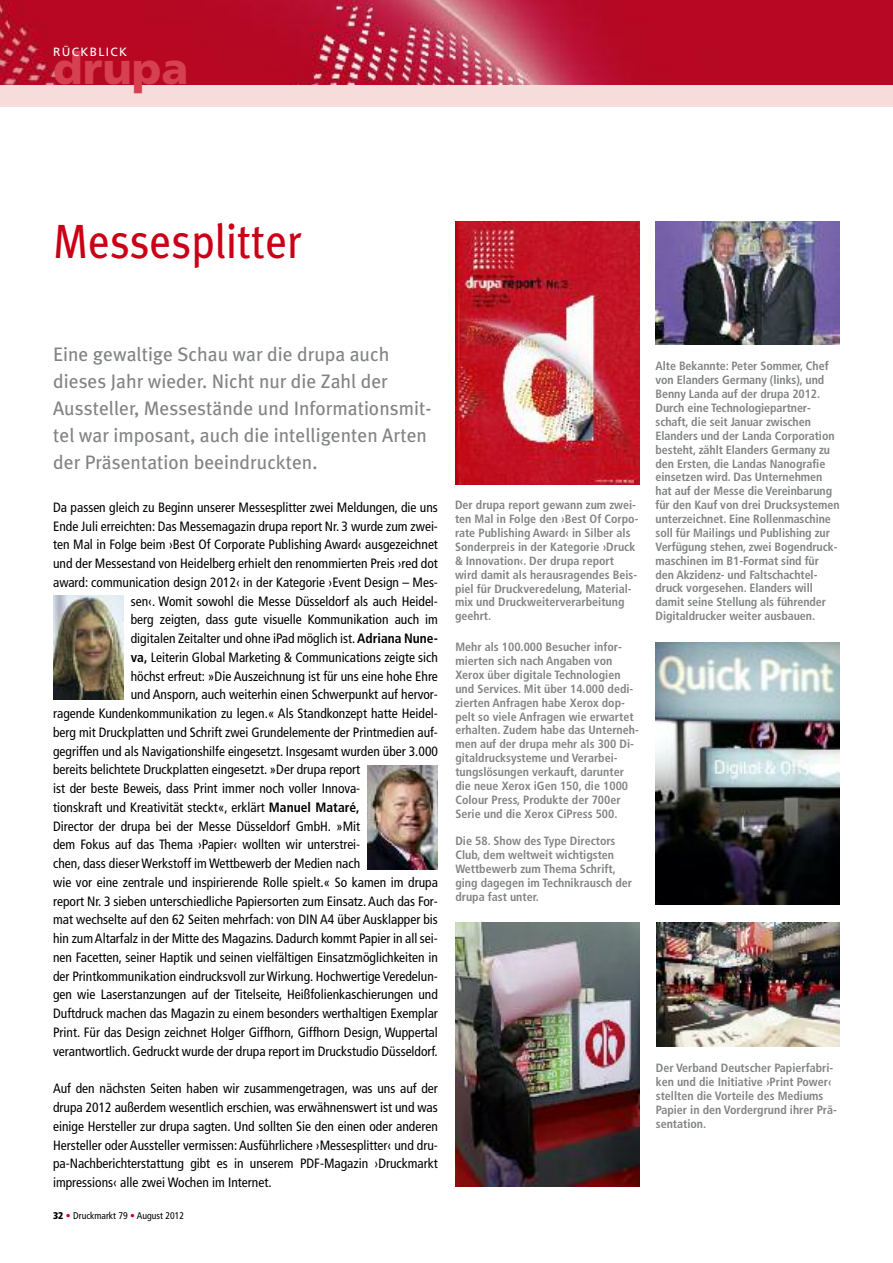
<style>
.page{position:relative;width:893px;height:1263px;background:#fff}
.page>*{position:absolute;margin:0;border:0;box-sizing:border-box;transform-origin:0 0}
.t1{font:48px "Meta Plus";color:#ca0017;scale:.9 1}
.t2{font:900 44.25px "Frutiger CE";color:#d74051}
.t3{font:19.5px/27px "Meta Plus";color:#828583}
.t4{font:condensed 13.5px/18.8px "Frutiger";color:#000;text-align:justify}
.t5{font:700 condensed 12px/13.8px "Frutiger";color:#828583}
.t6{font:12px "Frutiger";letter-spacing:.11em;color:#fff}
.t7{font:condensed 9.75px "Frutiger";color:#000}
.s1{font-weight:700}
.s2{font-weight:900}
.s3{font-weight:700;color:#ca0017}
</style>
<div class="page">
<img style="left:0;top:0;width:880px;height:85px">
<div style="left:0;top:85px;width:893px;height:21px;background:#f7dcdc"></div>
<img style="left:880px;top:0;width:13px;height:85px">
<img style="left:53px;top:595px;width:70px;height:104px">
<img style="left:455px;top:221px;width:184px;height:264px">
<img style="left:656px;top:642px;width:184px;height:263px">
<img style="left:455px;top:923px;width:184px;height:263px">
<img style="left:656px;top:221px;width:183px;height:123px">
<img style="left:656px;top:923px;width:184px;height:123px">
<img style="left:368px;top:765px;width:70px;height:105px">
<p class="t6" style="left:53px;top:47px;width:75px">RÜCKBLICK</p>
<h2 class="t2" style="left:53px;top:51px;width:137px">drupa</h2>
<h1 class="t1" style="left:53px;top:213px;width:278px">Messesplitter</h1>
<h3 class="t3" style="left:53px;top:341px;width:380px">Eine gewaltige Schau war die drupa auch dieses Jahr wieder. Nicht nur die Zahl der Aussteller, Messestände und Informationsmit&shy;tel war imposant, auch die intelligenten Arten der Präsentation beeindruckten.</h3>
<p class="t4" style="left:53px;top:499px;width:386px">Da passen gleich zu Beginn unserer Messesplitter zwei Meldungen, die uns</p>
<p class="t4" style="left:53px;top:518px;width:386px">Ende Juli erreichten: Das Messemagazin drupa report Nr. 3 wurde zum zwei-</p>
<p class="t4" style="left:53px;top:536px;width:386px">ten Mal in Folge beim ›Best Of Corporate Publishing Award‹ ausgezeichnet</p>
<p class="t4" style="left:53px;top:555px;width:386px">und der Messestand von Heidelberg erhielt den renommierten Preis ›red dot</p>
<p class="t4" style="left:53px;top:574px;width:386px">award: communication design 2012‹ in der Kategorie ›Event Design – Mes-</p>
<p class="t4" style="left:131px;top:593px;width:309px">sen‹. Womit sowohl die Messe Düsseldorf als auch Heidel-</p>
<p class="t4" style="left:131px;top:611px;width:309px">berg zeigten, dass gute visuelle Kommunikation auch im</p>
<p class="t4" style="left:131px;top:630px;width:309px">digitalen Zeitalter und ohne iPad möglich ist.<span class="s1">Adriana Nune-</span></p>
<p class="t4" style="left:131px;top:649px;width:309px"><span class="s1">va,</span> Leiterin Global Marketing &amp; Communications zeigte sich</p>
<p class="t4" style="left:131px;top:668px;width:309px">höchst erfreut: »Die Auszeichnung ist für uns eine hohe Ehre</p>
<p class="t4" style="left:131px;top:686px;width:309px">und Ansporn, auch weiterhin einen Schwerpunkt auf hervor-</p>
<p class="t4" style="left:53px;top:705px;width:386px">ragende Kundenkommunikation zu legen.« Als Standkonzept hatte Heidel-</p>
<p class="t4" style="left:53px;top:724px;width:386px">berg mit Druckplatten und Schrift zwei Grundelemente der Printmedien auf-</p>
<p class="t4" style="left:53px;top:743px;width:386px">gegriffen und als Navigationshilfe eingesetzt. Insgesamt wurden über 3.000</p>
<p class="t4" style="left:53px;top:761px;width:309px">bereits belichtete Druckplatten eingesetzt. »Der drupa report</p>
<p class="t4" style="left:53px;top:780px;width:309px">ist der beste Beweis, dass Print immer noch voller Innova-</p>
<p class="t4" style="left:53px;top:799px;width:308px">tionskraft und Kreativität steckt«, erklärt <span class="s1">Manuel Mataré,</span></p>
<p class="t4" style="left:53px;top:818px;width:309px">Director der drupa bei der Messe Düsseldorf GmbH. »Mit</p>
<p class="t4" style="left:53px;top:836px;width:309px">dem Fokus auf das Thema ›Papier‹ wollten wir unterstrei-</p>
<p class="t4" style="left:53px;top:855px;width:309px">chen, dass dieser Werkstoff im Wettbewerb der Medien nach</p>
<p class="t4" style="left:53px;top:874px;width:386px">wie vor eine zentrale und inspirierende Rolle spielt.« So kamen im drupa</p>
<p class="t4" style="left:53px;top:893px;width:386px">report Nr. 3 sieben unterschiedliche Papiersorten zum Einsatz.Auch das For-</p>
<p class="t4" style="left:53px;top:911px;width:386px">mat wechselte auf den 62 Seiten mehrfach: von DIN A4 über Ausklapper bis</p>
<p class="t4" style="left:53px;top:930px;width:386px">hin zumAltarfalz in der Mitte des Magazins. Dadurch kommt Papier in all sei-</p>
<p class="t4" style="left:53px;top:949px;width:386px">nen Facetten, seiner Haptik und seinen vielfältigen Einsatzmöglichkeiten in</p>
<p class="t4" style="left:53px;top:968px;width:386px">der Printkommunikation eindrucksvoll zur Wirkung. Hochwertige Veredelun-</p>
<p class="t4" style="left:53px;top:986px;width:386px">gen wie Laserstanzungen auf der Titelseite, Heißfolienkaschierungen und</p>
<p class="t4" style="left:53px;top:1005px;width:386px">Duftdruck machen das Magazin zu einem besonders werthaltigen Exemplar</p>
<p class="t4" style="left:53px;top:1024px;width:386px">Print. Für das Design zeichnet Holger Giffhorn, Giffhorn Design, Wuppertal</p>
<p class="t4" style="left:53px;top:1043px;width:386px">verantwortlich. Gedruckt wurde der drupa report im Druckstudio Düsseldorf.</p>
<p class="t4" style="left:53px;top:1080px;width:386px">Auf den nächsten Seiten haben wir zusammengetragen, was uns auf der drupa 2012 außerdem wesentlich erschien, was erwähnenswert ist und was einige Hersteller zur drupa sagten. Und sollten Sie den einen oder anderen Hersteller oder Aussteller vermissen:Ausführlichere ›Messesplitter‹ und dru&shy;pa-Nachberichterstattung gibt es in unserem PDF-Magazin ›Druckmarkt impressions‹ alle zwei Wochen im Internet.</p>
<p class="t7" style="left:53px;top:1212px;width:132px"><span class="s2">32</span> <span class="s3">•</span> Druckmarkt 79 <span class="s3">•</span> August 2012</p>
<p class="t5" style="left:455px;top:499px;width:185px">Der drupa report gewann zum zwei&shy;ten Mal in Folge den ›Best Of Corpo&shy;rate Publishing Award‹ in Silber als<br>Sonderpreis in der Kategorie ›Druck &amp; Innovation‹. Der drupa report wird damit als herausragendes Beis&shy;piel für Druckveredelung, Material&shy;mix und Druckweiterverarbeitung geehrt.</p>
<p class="t5" style="left:455px;top:641px;width:185px">Mehr als 100.000 Besucher infor&shy;mierten sich nach Angaben von Xerox über digitale Technologien und Services. Mit über 14.000 dedi&shy;zierten Anfragen habe Xerox dop&shy;pelt so viele Anfragen wie erwartet erhalten. Zudem habe das Unterneh&shy;men auf der drupa mehr als 300 Di&shy;gitaldrucksysteme und Verarbei&shy;tungslösungen verkauft, darunter die neue Xerox iGen 150, die 1000<br>Colour Press, Produkte der 700er Serie und die Xerox CiPress 500.</p>
<p class="t5" style="left:455px;top:835px;width:178px">Die 58. Show des Type Directors<br>Club, dem weltweit wichtigsten<br>Wettbewerb zum Thema Schrift, ging dagegen im Technikrausch der drupa fast unter.</p>
<p class="t5" style="left:655px;top:360px;width:186px">Alte Bekannte: Peter Sommer, Chef von Elanders Germany (links), und Benny Landa auf der drupa 2012.<br>Durch eine Technologiepartner&shy;schaft, die seit Januar zwischen Elanders und der Landa Corporation besteht, zählt Elanders Germany zu den Ersten, die Landas Nanografie einsetzen wird. Das Unternehmen hat auf der Messe die Vereinbarung für den Kauf von drei Drucksystemen unterzeichnet. Eine Rollenmaschine soll für Mailings und Publishing zur Verfügung stehen, zwei Bogendruck&shy;maschinen im B1-Format sind für den Akzidenz- und Faltschachtel&shy;druck vorgesehen. Elanders will damit seine Stellung als führender Digitaldrucker weiter ausbauen.</p>
<p class="t5" style="left:656px;top:1062px;width:183px">Der Verband Deutscher Papierfabri&shy;ken und die Initiative ›Print Power‹ stellten die Vorteile des Mediums<br>Papier in den Vordergrund ihrer Prä&shy;sentation.</p>
</div>
